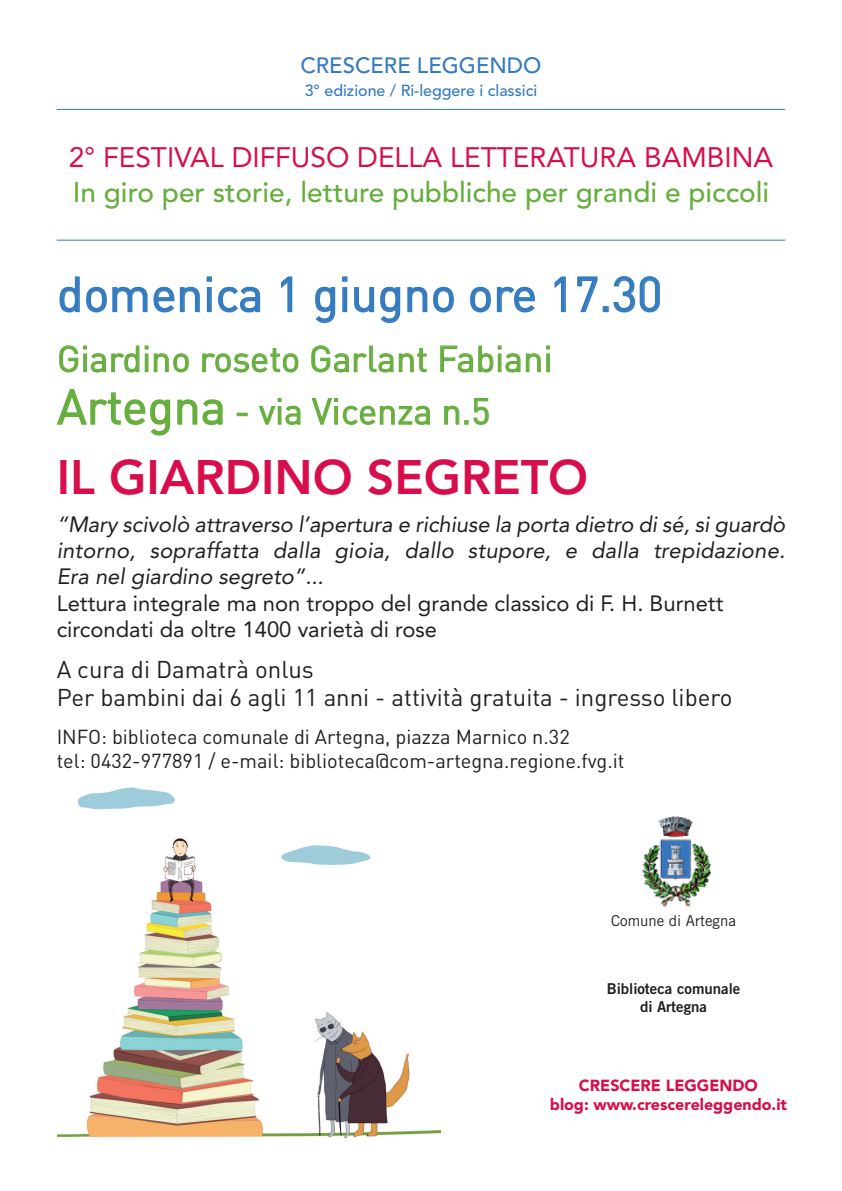
<style>
.page{position:relative;width:842px;height:1191px;background:#fff}
.page>*{position:absolute;margin:0;border:0;box-sizing:border-box;transform-origin:0 0}
.t1{font:48px "DIN";color:#357bbf}
.t2{font:800 48px "Avenir LT Std";color:#d70e4b}
.t3{font:36px/52.4px "DIN";letter-spacing:-.005em;color:#66ae3d}
.t4{font:500 28px "Avenir LT Std";color:#66ae3d}
.t5{font:28px "Avenir LT Std";color:#d70e4b}
.t6{font:24px/28.8px "DIN";color:#231f20}
.t7{font:italic 22px/26.4px "Avenir LT Std";letter-spacing:.01em;color:#231f20;text-align:justify}
.t8{font:22px/26.4px "Avenir LT Std";color:#231f20}
.t9{font:500 22px "Avenir LT Std";color:#357bbf}
.t10{font:20px/24px "DIN";color:#231f20}
.t11{font:900 16px/19.2px "Avenir LT Std";color:#d70e4b;text-align:center}
.t12{font:500 16px "Avenir LT Std";color:#357bbf}
.t13{font:15px/18px "Trade Gothic Bold Two";color:#231f20;text-align:center}
.t14{font:15px "Trade Gothic";color:#231f20}
.s1{font-size:48px}
</style>
<div class="page">
<img style="left:58px;top:788px;width:383px;height:351px">
<hr style="left:57px;top:109px;width:728px;height:1px;background:#357bbf">
<hr style="left:57px;top:240px;width:728px;height:1px;background:#357bbf">
<img style="left:643px;top:816px;width:68px;height:91px">
<p class="t9" style="left:300px;top:57px;width:243px">CRESCERE LEGGENDO</p>
<p class="t12" style="left:305px;top:83px;width:234px">3° edizione / Ri-leggere i classici</p>
<p class="t5" style="left:69px;top:146px;width:706px">2° FESTIVAL DIFFUSO DELLA LETTERATURA BAMBINA</p>
<p class="t4" style="left:73px;top:181px;width:698px">In giro per storie, letture pubbliche per grandi e piccoli</p>
<h1 class="t1" style="left:57px;top:267px;width:607px">domenica 1 giugno ore 17.30</h1>
<h2 class="t3" style="left:57px;top:333px;width:497px">Giardino roseto Garlant Fabiani<br><span class="s1">Artegna</span> - via Vicenza n.5</h2>
<h1 class="t2" style="left:57px;top:457px;width:533px">IL GIARDINO SEGRETO</h1>
<p class="t7" style="left:57px;top:512px;width:730px">“Mary scivolò attraverso l’apertura e richiuse la porta dietro di sé, si guardò intorno, sopraffatta dalla gioia, dallo stupore, e dalla trepidazione.<br>Era nel giardino segreto”...</p>
<p class="t8" style="left:57px;top:592px;width:668px">Lettura integrale ma non troppo del grande classico di F. H. Burnett circondati da oltre 1400 varietà di rose</p>
<p class="t6" style="left:57px;top:655px;width:677px">A cura di Damatrà onlus<br>Per bambini dai 6 agli 11 anni - attività gratuita - ingresso libero</p>
<p class="t10" style="left:57px;top:725px;width:569px">INFO: biblioteca comunale di Artegna, piazza Marnico n.32<br>tel: 0432-977891 / e-mail: biblioteca@com-artegna.regione.fvg.it</p>
<p class="t14" style="left:611px;top:915px;width:126px">Comune di Artegna</p>
<p class="t13" style="left:607px;top:981px;width:135px">Biblioteca comunale di Artegna</p>
<p class="t11" style="left:550px;top:1077px;width:239px">CRESCERE LEGGENDO<br>blog: www.crescereleggendo.it</p>
</div>
